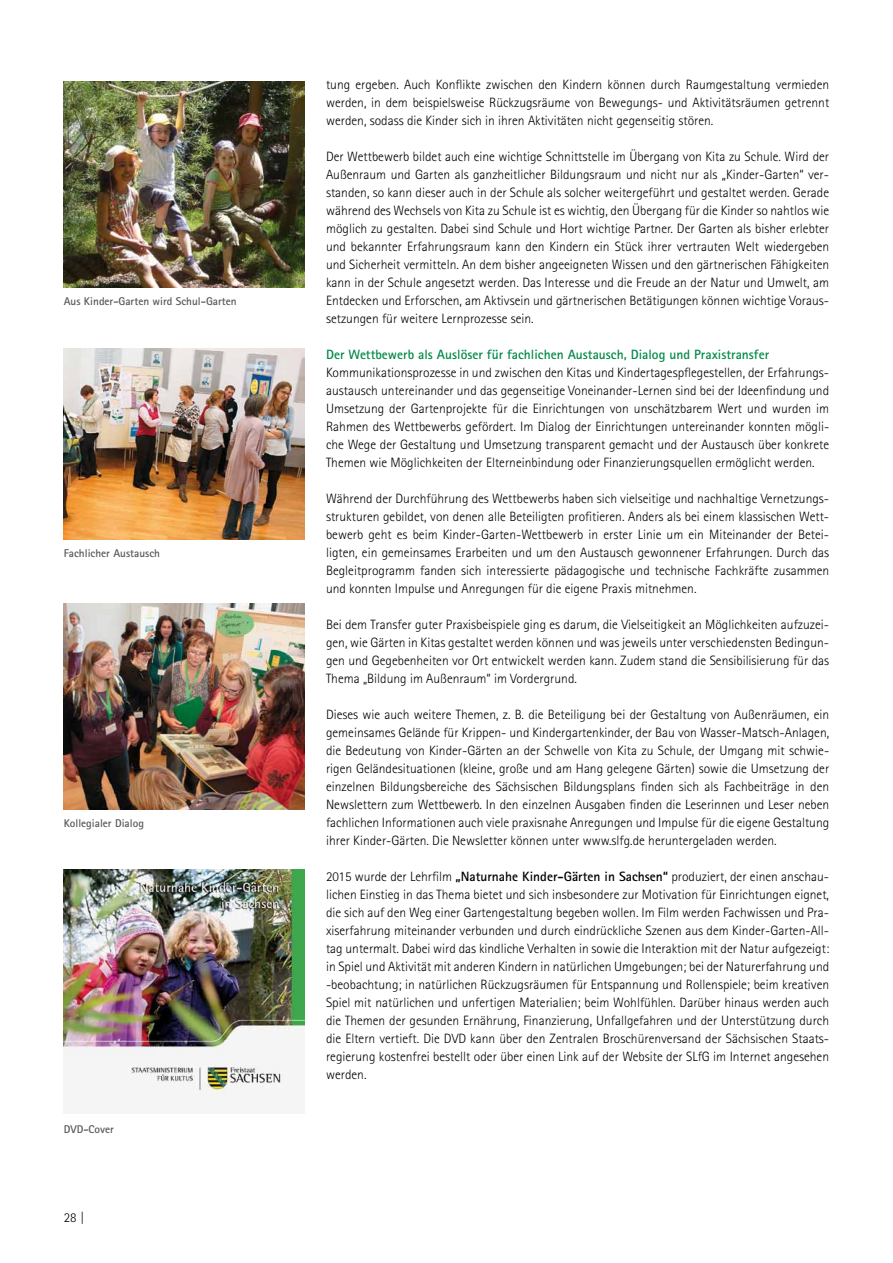
<style>
.page{position:relative;width:893px;height:1263px;background:#fff}
.page>*{position:absolute;margin:0;border:0;box-sizing:border-box;transform-origin:0 0}
.t1{font:300 13.5px/18px "Rotis Sans Serif";color:#000;text-align:justify}
.t2{font:700 13.5px "Rotis Sans Serif";color:#008947}
.t3{font:700 11.25px "Rotis Sans Serif";color:#58585a}
.s1{font-weight:700}
</style>
<div class="page">
<img style="left:64px;top:869px;width:241px;height:232px">
<img style="left:64px;top:349px;width:241px;height:190px">
<img style="left:64px;top:603px;width:241px;height:206px">
<img style="left:64px;top:81px;width:241px;height:206px">
<p class="t3" style="left:64px;top:294px;width:174px">Aus Kinder-Garten wird Schul-Garten</p>
<p class="t3" style="left:64px;top:546px;width:98px">Fachlicher Austausch</p>
<p class="t3" style="left:64px;top:816px;width:82px">Kollegialer Dialog</p>
<p class="t3" style="left:64px;top:1122px;width:52px">DVD-Cover</p>
<p class="t1" style="left:64px;top:1209px;width:22px">28 |</p>
<p class="t1" style="left:326px;top:76px;width:505px">tung ergeben. Auch Konflikte zwischen den Kindern können durch Raumgestaltung vermieden werden, in dem beispielsweise Rückzugsräume von Bewegungs- und Aktivitätsräumen getrennt werden, sodass die Kinder sich in ihren Aktivitäten nicht gegenseitig stören.</p>
<p class="t1" style="left:326px;top:148px;width:505px">Der Wettbewerb bildet auch eine wichtige Schnittstelle im Übergang von Kita zu Schule. Wird der Außenraum und Garten als ganzheitlicher Bildungsraum und nicht nur als „Kinder-Garten“ ver&shy;standen, so kann dieser auch in der Schule als solcher weitergeführt und gestaltet werden. Gerade während des Wechsels von Kita zu Schule ist es wichtig, den Übergang für die Kinder so nahtlos wie möglich zu gestalten. Dabei sind Schule und Hort wichtige Partner. Der Garten als bisher erlebter und bekannter Erfahrungsraum kann den Kindern ein Stück ihrer vertrauten Welt wiedergeben und Sicherheit vermitteln. An dem bisher angeeigneten Wissen und den gärtnerischen Fähigkeiten kann in der Schule angesetzt werden. Das Interesse und die Freude an der Natur und Umwelt, am Entdecken und Erforschen, am Aktivsein und gärtnerischen Betätigungen können wichtige Voraus&shy;setzungen für weitere Lernprozesse sein.</p>
<p class="t2" style="left:326px;top:346px;width:445px">Der Wettbewerb als Auslöser für fachlichen Austausch, Dialog und Praxistransfer</p>
<p class="t1" style="left:326px;top:364px;width:505px">Kommunikationsprozesse in und zwischen den Kitas und Kindertagespflegestellen, der Erfahrungs&shy;austausch untereinander und das gegenseitige Voneinander-Lernen sind bei der Ideenfindung und Umsetzung der Gartenprojekte für die Einrichtungen von unschätzbarem Wert und wurden im Rahmen des Wettbewerbs gefördert. Im Dialog der Einrichtungen untereinander konnten mögli&shy;che Wege der Gestaltung und Umsetzung transparent gemacht und der Austausch über konkrete Themen wie Möglichkeiten der Elterneinbindung oder Finanzierungsquellen ermöglicht werden.</p>
<p class="t1" style="left:326px;top:490px;width:505px">Während der Durchführung des Wettbewerbs haben sich vielseitige und nachhaltige Vernetzungs&shy;strukturen gebildet, von denen alle Beteiligten profitieren. Anders als bei einem klassischen Wett&shy;bewerb geht es beim Kinder-Garten-Wettbewerb in erster Linie um ein Miteinander der Betei&shy;ligten, ein gemeinsames Erarbeiten und um den Austausch gewonnener Erfahrungen. Durch das Begleitprogramm fanden sich interessierte pädagogische und technische Fachkräfte zusammen und konnten Impulse und Anregungen für die eigene Praxis mitnehmen.</p>
<p class="t1" style="left:326px;top:616px;width:505px">Bei dem Transfer guter Praxisbeispiele ging es darum, die Vielseitigkeit an Möglichkeiten aufzuzei&shy;gen, wie Gärten in Kitas gestaltet werden können und was jeweils unter verschiedensten Bedingun&shy;gen und Gegebenheiten vor Ort entwickelt werden kann. Zudem stand die Sensibilisierung für das Thema „Bildung im Außenraum“ im Vordergrund.</p>
<p class="t1" style="left:326px;top:706px;width:505px">Dieses wie auch weitere Themen, z. B. die Beteiligung bei der Gestaltung von Außenräumen, ein gemeinsames Gelände für Krippen- und Kindergartenkinder, der Bau von Wasser-Matsch-Anlagen, die Bedeutung von Kinder-Gärten an der Schwelle von Kita zu Schule, der Umgang mit schwie&shy;rigen Geländesituationen (kleine, große und am Hang gelegene Gärten) sowie die Umsetzung der einzelnen Bildungsbereiche des Sächsischen Bildungsplans finden sich als Fachbeiträge in den Newslettern zum Wettbewerb. In den einzelnen Ausgaben finden die Leserinnen und Leser neben fachlichen Informationen auch viele praxisnahe Anregungen und Impulse für die eigene Gestaltung ihrer Kinder-Gärten. Die Newsletter können unter www.slfg.de heruntergeladen werden.</p>
<p class="t1" style="left:326px;top:867px;width:505px">2015 wurde der Lehrfilm <span class="s1">„Naturnahe Kinder-Gärten in Sachsen“</span> produziert, der einen anschau&shy;lichen Einstieg in das Thema bietet und sich insbesondere zur Motivation für Einrichtungen eignet, die sich auf den Weg einer Gartengestaltung begeben wollen. Im Film werden Fachwissen und Pra&shy;xiserfahrung miteinander verbunden und durch eindrückliche Szenen aus dem Kinder-Garten-All&shy;tag untermalt. Dabei wird das kindliche Verhalten in sowie die Interaktion mit der Natur aufgezeigt: in Spiel und Aktivität mit anderen Kindern in natürlichen Umgebungen; bei der Naturerfahrung und -beobachtung; in natürlichen Rückzugsräumen für Entspannung und Rollenspiele; beim kreativen Spiel mit natürlichen und unfertigen Materialien; beim Wohlfühlen. Darüber hinaus werden auch die Themen der gesunden Ernährung, Finanzierung, Unfallgefahren und der Unterstützung durch die Eltern vertieft. Die DVD kann über den Zentralen Broschürenversand der Sächsischen Staats&shy;regierung kostenfrei bestellt oder über einen Link auf der Website der SLfG im Internet angesehen werden.</p>
</div>
